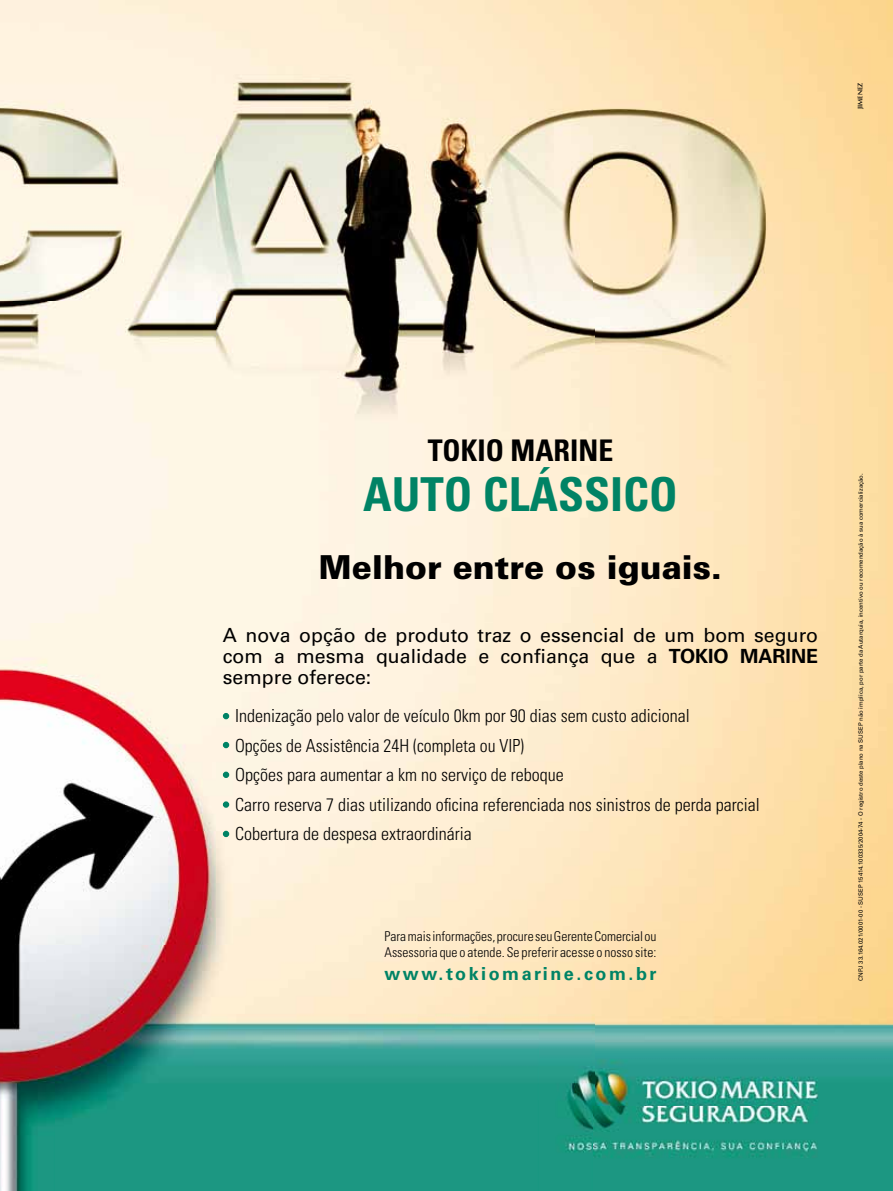
<style>
.page{position:relative;width:893px;height:1191px;background:#fff}
.page>*{position:absolute;margin:0;border:0;box-sizing:border-box;transform-origin:0 0}
.t1{font:700 condensed 46.8px "Univers";color:#008365}
.t2{font:900 33px "Univers";color:#000}
.t3{font:700 condensed 29.85px "Univers";color:#000}
.t4{font:19.5px/21px "Univers";color:#000;text-align:justify}
.t5{font:300 condensed 18px/29.5px "Univers";color:#000}
.t6{font:700 18px "Univers";letter-spacing:.14em;color:#008365}
.t7{font:300 condensed 13.5px/16.2px "Univers";color:#000}
.t8{font:600 6.75px "Optima";color:#000}
.t9{font:6px "Univers";color:#000}
.s1{font-weight:700}
</style>
<div class="page">
<img style="left:0;top:0;width:893px;height:1191px">
<svg style="left:223px;top:713px;width:6px;height:6px"></svg>
<svg style="left:223px;top:742px;width:6px;height:6px"></svg>
<div style="left:223px;top:771px;width:6px;height:7px;border:2px solid #008365;border-radius:50%"></div>
<svg style="left:223px;top:801px;width:6px;height:6px"></svg>
<div style="left:223px;top:830px;width:6px;height:7px;border:2px solid #008365;border-radius:50%"></div>
<p class="t8" style="left:856px;top:109px;width:28px;rotate:-90deg">JIMENEZ</p>
<h3 class="t3" style="left:428px;top:432px;width:187px">TOKIO MARINE</h3>
<h1 class="t1" style="left:363px;top:466px;width:316px">AUTO CLÁSSICO</h1>
<h2 class="t2" style="left:319px;top:546px;width:405px">Melhor entre os iguais.</h2>
<p class="t4" style="left:223px;top:624px;width:597px">A nova opção de produto traz o essencial de um bom seguro com a mesma qualidade e confiança que a <span class="s1">TOKIO MARINE </span>sempre oferece:</p>
<p class="t5" style="left:235px;top:701px;width:526px">Indenização pelo valor de veículo 0km por 90 dias sem custo adicional<br>Opções de Assistência 24H (completa ou VIP)<br>Opções para aumentar a km no serviço de reboque<br>Carro reserva 7 dias utilizando oficina referenciada nos sinistros de perda parcial Cobertura de despesa extraordinária</p>
<p class="t7" style="left:385px;top:928px;width:274px">Para mais informações, procure seu Gerente Comercial ou<br>Assessoria que o atende. Se preferir acesse o nosso site:</p>
<p class="t6" style="left:384px;top:962px;width:274px">www.tokiomarine.com.br</p>
<p class="t9" style="left:857px;top:981px;width:509px;rotate:-90deg">CNPJ 33.164.021/0001-00 - SUSEP 15414.100335/2004-74 - O registro deste plano na SUSEP não implica, por parte da Autarquia, incentivo ou recomendação à sua comercialização.</p>
</div>
